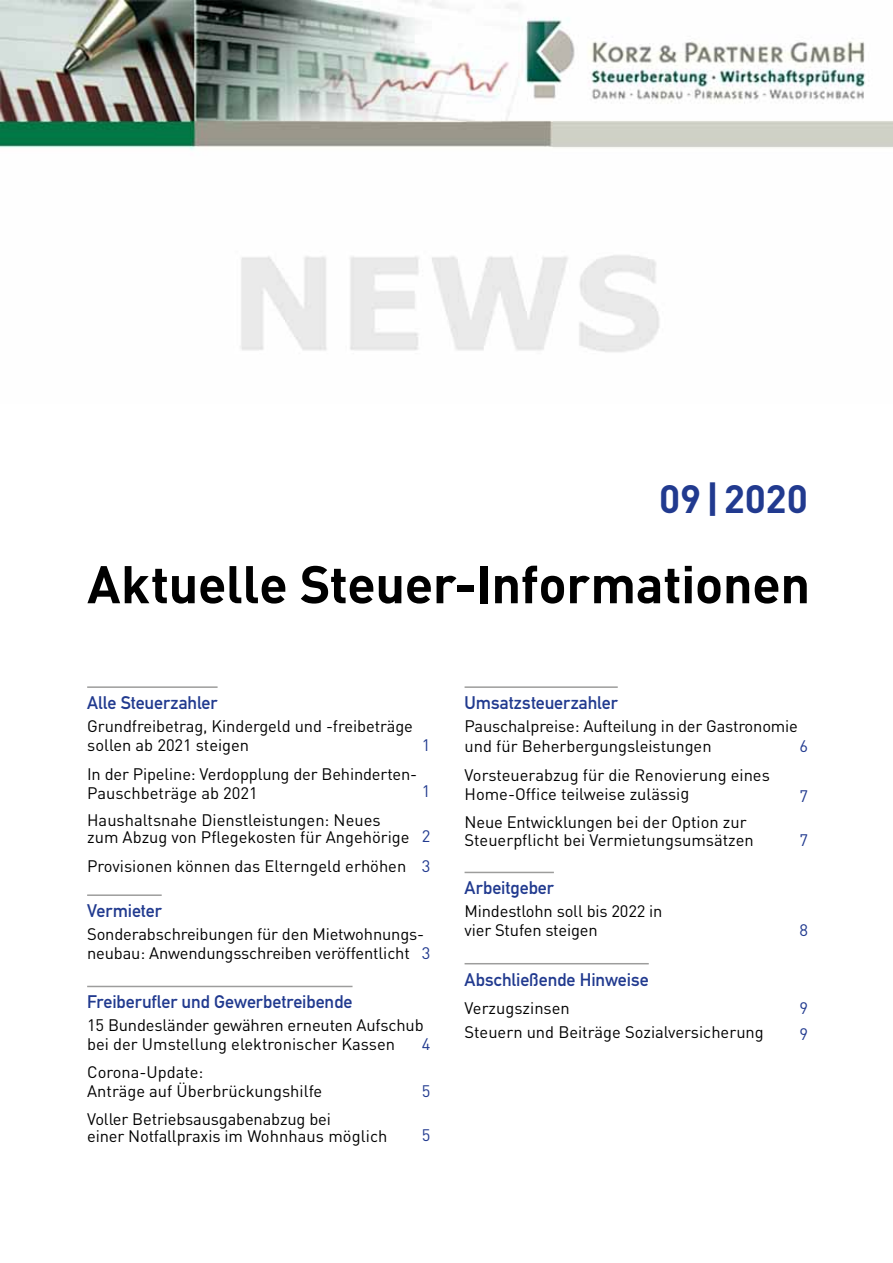
<style>
.page{position:relative;width:893px;height:1263px;background:#fff}
.page>*{position:absolute;margin:0;border:0;box-sizing:border-box;transform-origin:0 0}
.t1{font:700 52.2px "DIN Pro";letter-spacing:-.01em;color:#000}
.t2{font:700 39px "DIN Pro";color:#213a8f}
.t3{font:18px "DIN Mittelschrift Std";letter-spacing:-.005em;color:#213a8f}
.t4{font:16.5px/18.8px "DIN Pro";letter-spacing:-.005em;color:#000}
.t5{font:16.5px "DIN Pro";color:#213a8f}
.s1{color:#213a8f}
</style>
<div class="page">
<img style="left:0;top:0;width:893px;height:352px">
<hr style="left:87px;top:686px;width:131px;height:2px;background:#9d9d9c">
<hr style="left:87px;top:894px;width:75px;height:2px;background:#9d9d9c">
<hr style="left:87px;top:986px;width:266px;height:1px;background:#9d9d9c">
<hr style="left:465px;top:686px;width:153px;height:2px;background:#9d9d9c">
<hr style="left:465px;top:872px;width:89px;height:1px;background:#9d9d9c">
<hr style="left:465px;top:963px;width:184px;height:1px;background:#9d9d9c">
<h2 class="t2" style="left:659px;top:473px;width:150px">09|2020</h2>
<h1 class="t1" style="left:87px;top:549px;width:724px">Aktuelle Steuer-Informationen</h1>
<p class="t3" style="left:87px;top:692px;width:132px">Alle Steuerzahler</p>
<p class="t4" style="left:87px;top:716px;width:327px">Grundfreibetrag, Kindergeld und -freibeträge sollen ab 2021 steigen</p>
<p class="t5" style="left:422px;top:734px;width:10px">1</p>
<p class="t4" style="left:87px;top:764px;width:332px">In der Pipeline: Verdopplung der Behinderten-<br>Pauschbeträge ab 2021</p>
<p class="t5" style="left:422px;top:780px;width:10px">1</p>
<p class="t4" style="left:87px;top:811px;width:345px;line-height:17.2px">Haushaltsnahe Dienstleistungen: Neues<br>zum Abzug von Pflegekosten für Angehörige <span class="s1">2</span></p>
<p class="t4" style="left:87px;top:856px;width:345px">Provisionen können das Elterngeld erhöhen <span class="s1">3</span></p>
<p class="t3" style="left:87px;top:900px;width:76px">Vermieter</p>
<p class="t4" style="left:87px;top:924px;width:345px">Sonderabschreibungen für den Mietwohnungs&shy;neubau: Anwendungsschreiben veröffentlicht <span class="s1">3</span></p>
<p class="t3" style="left:87px;top:991px;width:267px">Freiberufler und Gewerbetreibende</p>
<p class="t4" style="left:87px;top:1015px;width:338px">15 Bundesländer gewähren erneuten Aufschub bei der Umstellung elektronischer Kassen</p>
<p class="t5" style="left:422px;top:1033px;width:10px">4</p>
<p class="t4" style="left:87px;top:1061px;width:237px;line-height:19.5px">Corona-Update:<br>Anträge auf Überbrückungshilfe</p>
<p class="t4" style="left:87px;top:1109px;width:302px;line-height:17.2px">Voller Betriebsausgabenabzug bei<br>einer Notfallpraxis im Wohnhaus möglich</p>
<p class="t5" style="left:422px;top:1080px;width:10px">5</p>
<p class="t5" style="left:422px;top:1123px;width:10px">5</p>
<p class="t3" style="left:465px;top:692px;width:155px">Umsatzsteuerzahler</p>
<p class="t4" style="left:465px;top:716px;width:335px;line-height:19.5px">Pauschalpreise: Aufteilung in der Gastronomie und für Beherbergungsleistungen</p>
<p class="t5" style="left:799px;top:734px;width:10px">6</p>
<p class="t4" style="left:465px;top:764px;width:307px;line-height:19.5px">Vorsteuerabzug für die Renovierung eines<br>Home-Office teilweise zulässig</p>
<p class="t4" style="left:465px;top:812px;width:291px">Neue Entwicklungen bei der Option zur<br>Steuerpflicht bei Vermietungsumsätzen</p>
<p class="t3" style="left:465px;top:877px;width:91px">Arbeitgeber</p>
<p class="t4" style="left:465px;top:901px;width:199px">Mindestlohn soll bis 2022 in vier Stufen steigen</p>
<p class="t5" style="left:799px;top:784px;width:10px">7</p>
<p class="t5" style="left:799px;top:829px;width:10px">7</p>
<p class="t5" style="left:799px;top:919px;width:10px">8</p>
<p class="t3" style="left:465px;top:969px;width:186px">Abschließende Hinweise</p>
<p class="t4" style="left:465px;top:998px;width:107px">Verzugszinsen</p>
<p class="t5" style="left:799px;top:997px;width:10px">9</p>
<p class="t4" style="left:465px;top:1022px;width:301px">Steuern und Beiträge Sozialversicherung</p>
<p class="t5" style="left:799px;top:1023px;width:10px">9</p>
</div>
